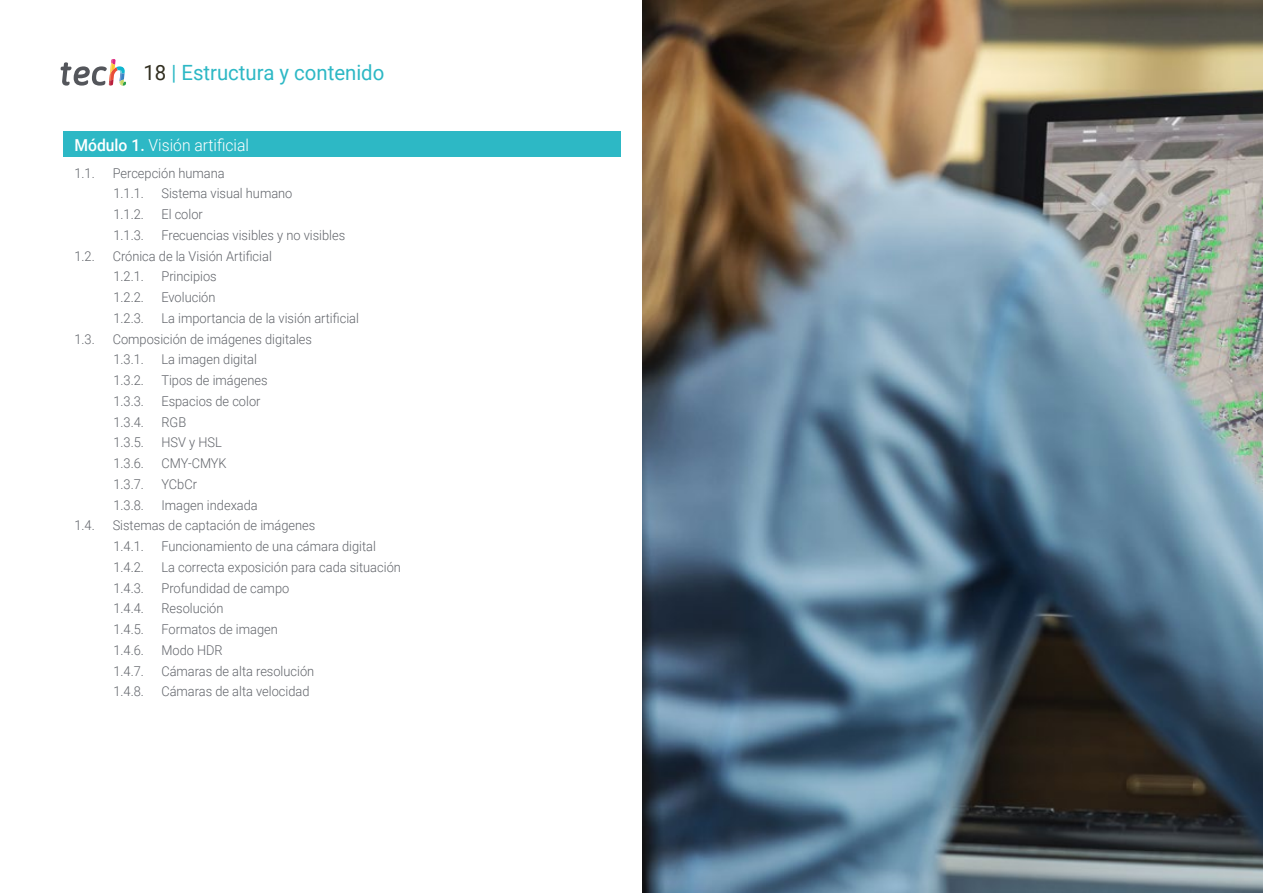
<style>
.page{position:relative;width:1263px;height:893px;background:#fff}
.page>*{position:absolute;margin:0;border:0;box-sizing:border-box;transform-origin:0 0}
.t1{font:21px "Roboto";color:#2db8c5}
.t2{font:300 16.5px "Roboto";color:#fff;scale:.95 1}
.t3{font:300 13.5px/20.7px "Roboto";color:#61646a;scale:.95 1}
.s1{color:#312e20}
.s2{font-weight:500}
</style>
<div class="page">
<div style="left:63px;top:132px;width:558px;height:25px;background:#2db8c5"></div>
<svg style="left:61px;top:59px;width:65px;height:27px"></svg>
<img style="left:642px;top:0;width:621px;height:893px">
<h1 class="t1" style="left:144px;top:57px;width:242px"><span class="s1">18</span> | Estructura y contenido</h1>
<p class="t2" style="left:74px;top:133px;width:185px"><span class="s2">Módulo 1.</span> Visión artificial</p>
<p class="t3" style="left:74px;top:162px;width:23px">1.1.</p>
<p class="t3" style="left:113px;top:162px;width:119px">Percepción humana<br>1.1.1.</p>
<p class="t3" style="left:161px;top:183px;width:139px">Sistema visual humano</p>
<p class="t3" style="left:113px;top:204px;width:34px">1.1.2.</p>
<p class="t3" style="left:161px;top:204px;width:45px">El color</p>
<p class="t3" style="left:113px;top:224px;width:34px">1.1.3.</p>
<p class="t3" style="left:161px;top:224px;width:195px">Frecuencias visibles y no visibles</p>
<p class="t3" style="left:74px;top:245px;width:23px">1.2.</p>
<p class="t3" style="left:113px;top:245px;width:169px">Crónica de la Visión Artificial<br>1.2.1.</p>
<p class="t3" style="left:161px;top:266px;width:60px">Principios</p>
<p class="t3" style="left:113px;top:287px;width:34px">1.2.2.</p>
<p class="t3" style="left:161px;top:287px;width:58px">Evolución</p>
<p class="t3" style="left:113px;top:307px;width:34px">1.2.3.</p>
<p class="t3" style="left:161px;top:307px;width:209px">La importancia de la visión artificial</p>
<p class="t3" style="left:74px;top:328px;width:23px">1.3.</p>
<p class="t3" style="left:113px;top:328px;width:211px">Composición de imágenes digitales<br>1.3.1.</p>
<p class="t3" style="left:161px;top:349px;width:102px">La imagen digital</p>
<p class="t3" style="left:113px;top:370px;width:34px">1.3.2.</p>
<p class="t3" style="left:161px;top:370px;width:113px">Tipos de imágenes</p>
<p class="t3" style="left:113px;top:390px;width:34px">1.3.3.</p>
<p class="t3" style="left:161px;top:390px;width:106px">Espacios de color</p>
<p class="t3" style="left:113px;top:411px;width:34px">1.3.4.</p>
<p class="t3" style="left:161px;top:411px;width:28px">RGB</p>
<p class="t3" style="left:113px;top:432px;width:34px">1.3.5.</p>
<p class="t3" style="left:161px;top:432px;width:65px">HSV y HSL</p>
<p class="t3" style="left:113px;top:453px;width:34px">1.3.6.</p>
<p class="t3" style="left:161px;top:453px;width:70px">CMY-CMYK</p>
<p class="t3" style="left:113px;top:473px;width:34px">1.3.7.</p>
<p class="t3" style="left:161px;top:473px;width:39px">YCbCr</p>
<p class="t3" style="left:113px;top:494px;width:34px">1.3.8.</p>
<p class="t3" style="left:161px;top:494px;width:103px">Imagen indexada</p>
<p class="t3" style="left:74px;top:515px;width:23px">1.4.</p>
<p class="t3" style="left:113px;top:515px;width:215px">Sistemas de captación de imágenes<br>1.4.1.</p>
<p class="t3" style="left:161px;top:536px;width:227px">Funcionamiento de una cámara digital</p>
<p class="t3" style="left:113px;top:556px;width:34px">1.4.2.</p>
<p class="t3" style="left:161px;top:556px;width:254px">La correcta exposición para cada situación</p>
<p class="t3" style="left:113px;top:577px;width:34px">1.4.3.</p>
<p class="t3" style="left:161px;top:577px;width:136px">Profundidad de campo</p>
<p class="t3" style="left:113px;top:598px;width:34px">1.4.4.</p>
<p class="t3" style="left:161px;top:598px;width:67px">Resolución</p>
<p class="t3" style="left:113px;top:619px;width:34px">1.4.5.</p>
<p class="t3" style="left:161px;top:619px;width:124px">Formatos de imagen</p>
<p class="t3" style="left:113px;top:639px;width:34px">1.4.6.</p>
<p class="t3" style="left:161px;top:639px;width:66px">Modo HDR</p>
<p class="t3" style="left:113px;top:660px;width:34px">1.4.7.</p>
<p class="t3" style="left:161px;top:660px;width:162px">Cámaras de alta resolución</p>
<p class="t3" style="left:113px;top:681px;width:34px">1.4.8.</p>
<p class="t3" style="left:161px;top:681px;width:157px">Cámaras de alta velocidad</p>
</div>
